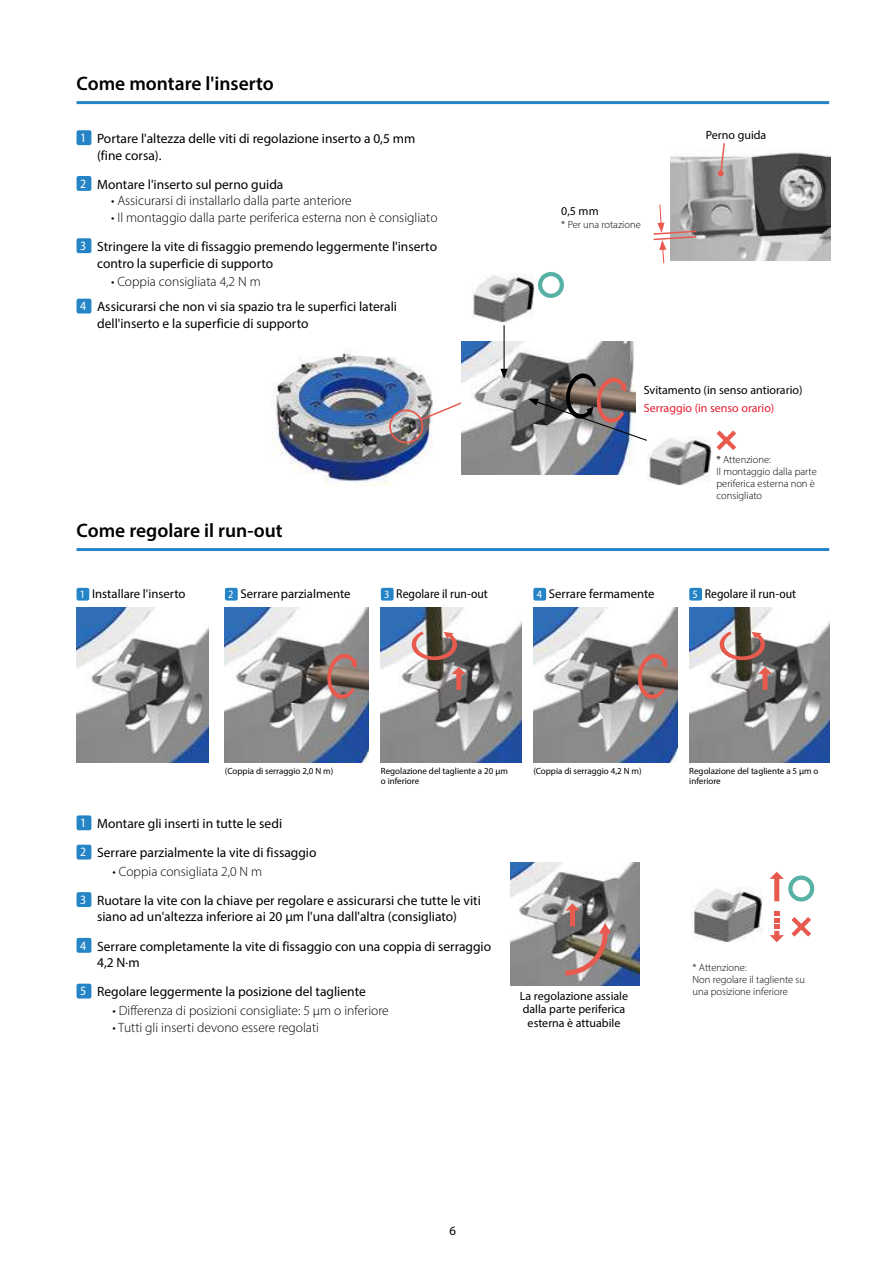
<style>
.page{position:relative;width:893px;height:1263px;background:#fff}
.page>*{position:absolute;margin:0;border:0;box-sizing:border-box;transform-origin:0 0}
.t1{font:600 19.5px "Myriad Pro";color:#000}
.t2{font:13.5px/29.2px "Myriad Pro";color:#000}
.t3{font:300 13.5px/29.2px "Myriad Pro";color:#000;text-align:right}
.t4{font:12.75px "Myriad Pro";color:#000}
.t5{font:semi-condensed 12.75px "Myriad Pro";color:#000}
.t6{font:12px/13.5px "Myriad Pro";color:#000;text-align:center}
.t7{font:12px "Myriad Pro";color:#e31e30}
.t8{font:300 10.5px/12px "Myriad Pro";color:#000}
.t9{font:9px/10.5px "Myriad Pro";color:#000}
.s1{font-stretch:semi-condensed;font-size:12.75px;color:#fff}
.s2{font-weight:400;font-stretch:semi-condensed;font-size:12.75px;color:#fff}
.s3{font-weight:400}
.s4{font-weight:300}
.s5{font-stretch:semi-condensed;font-size:11.25px;color:#fff}
.s6{font-size:11.25px;color:#fff}
</style>
<div class="page">
<img style="left:381px;top:607px;width:140px;height:155px">
<img style="left:689px;top:607px;width:141px;height:155px">
<img style="left:225px;top:607px;width:144px;height:155px">
<img style="left:533px;top:607px;width:144px;height:155px">
<img style="left:462px;top:341px;width:172px;height:134px">
<img style="left:671px;top:150px;width:159px;height:110px">
<hr style="left:77px;top:101px;width:752px;height:3px;background:#2484c6">
<hr style="left:77px;top:548px;width:752px;height:3px;background:#2484c6">
<img style="left:77px;top:607px;width:132px;height:155px">
<div style="left:77px;top:130px;width:14px;height:15px;background:#2484c6;border-radius:2px"></div>
<div style="left:77px;top:176px;width:14px;height:15px;background:#2484c6;border-radius:2px"></div>
<div style="left:77px;top:238px;width:14px;height:15px;background:#2484c6;border-radius:2px"></div>
<div style="left:77px;top:299px;width:14px;height:15px;background:#2484c6;border-radius:2px"></div>
<div style="left:77px;top:815px;width:14px;height:15px;background:#2484c6;border-radius:2px"></div>
<div style="left:77px;top:845px;width:14px;height:14px;background:#2484c6;border-radius:2px"></div>
<div style="left:77px;top:892px;width:14px;height:15px;background:#2484c6;border-radius:2px"></div>
<div style="left:77px;top:938px;width:14px;height:15px;background:#2484c6;border-radius:2px"></div>
<div style="left:77px;top:984px;width:14px;height:14px;background:#2484c6;border-radius:2px"></div>
<div style="left:77px;top:588px;width:12px;height:13px;background:#2484c6;border-radius:2px"></div>
<div style="left:225px;top:588px;width:13px;height:13px;background:#2484c6;border-radius:2px"></div>
<div style="left:381px;top:588px;width:13px;height:13px;background:#2484c6;border-radius:2px"></div>
<div style="left:533px;top:588px;width:13px;height:13px;background:#2484c6;border-radius:2px"></div>
<div style="left:689px;top:588px;width:13px;height:13px;background:#2484c6;border-radius:2px"></div>
<svg style="left:224px;top:747px;width:112px;height:16px;background:#7d838e"></svg>
<svg style="left:380px;top:747px;width:130px;height:16px;background:#767f8e"></svg>
<svg style="left:533px;top:747px;width:111px;height:16px;background:#7d838e"></svg>
<svg style="left:637px;top:653px;width:30px;height:49px"></svg>
<img style="left:271px;top:348px;width:162px;height:138px">
<img style="left:471px;top:273px;width:64px;height:49px">
<img style="left:648px;top:436px;width:64px;height:49px">
<img style="left:510px;top:862px;width:129px;height:124px">
<img style="left:691px;top:887px;width:72px;height:55px">
<svg style="left:452px;top:667px;width:14px;height:23px"></svg>
<svg style="left:408px;top:632px;width:49px;height:28px"></svg>
<hr style="left:504px;top:325px;width:1px;height:46px;background:#000">
<svg style="left:500px;top:369px;width:8px;height:10px"></svg>
<div style="left:389px;top:409px;width:34px;height:34px;border:2px solid #e85a4d;border-radius:50%"></div>
<svg style="left:419px;top:401px;width:44px;height:21px"></svg>
<svg style="left:528px;top:370px;width:119px;height:72px;background:#8a8384"></svg>
<svg style="left:717px;top:143px;width:9px;height:34px"></svg>
<svg style="left:653px;top:204px;width:45px;height:60px"></svg>
<svg style="left:758px;top:667px;width:14px;height:23px"></svg>
<svg style="left:770px;top:872px;width:14px;height:29px"></svg>
<svg style="left:327px;top:653px;width:30px;height:49px"></svg>
<svg style="left:716px;top:632px;width:49px;height:28px"></svg>
<div style="left:538px;top:272px;width:26px;height:26px;border:4px solid #57b1a5;border-radius:50%"></div>
<div style="left:788px;top:875px;width:26px;height:26px;border:4px solid #57b1a5;border-radius:50%"></div>
<svg style="left:716px;top:430px;width:20px;height:20px"></svg>
<svg style="left:770px;top:912px;width:41px;height:30px"></svg>
<svg style="left:565px;top:903px;width:46px;height:72px;background:#907a74"></svg>
<h1 class="t1" style="left:77px;top:71px;width:199px">Come montare l'inserto</h1>
<p class="t2" style="left:97px;top:130px;width:320px;line-height:16.5px;text-indent:-17px"><span class="s1">1</span> Portare l'altezza delle viti di regolazione inserto a 0,5 mm (fine corsa).</p>
<p class="t2" style="left:80px;top:169px;width:205px"><span class="s1">2</span> Montare l'inserto sul perno guida</p>
<p class="t3" style="left:111px;top:186px;width:242px">• Assicurarsi di installarlo dalla parte anteriore</p>
<p class="t3" style="left:80px;top:202px;width:359px">• Il montaggio dalla parte periferica esterna non è consigliato<br><span class="s2">3</span> <span class="s3">Stringere la vite di fissaggio premendo leggermente l'inserto</span></p>
<p class="t2" style="left:97px;top:248px;width:178px">contro la superficie di supporto</p>
<p class="t2" style="left:80px;top:269px;width:318px;line-height:25.2px;text-indent:31px"><span class="s4">• Coppia consigliata 4,2 N m<br></span><span class="s1">4</span> Assicurarsi che non vi sia spazio tra le superfici laterali</p>
<p class="t2" style="left:97px;top:309px;width:213px">dell'inserto e la superficie di supporto</p>
<h1 class="t1" style="left:77px;top:518px;width:208px">Come regolare il run-out</h1>
<p class="t6" style="left:561px;top:204px;width:39px">0,5 mm</p>
<p class="t8" style="left:561px;top:219px;width:81px">* Per una rotazione</p>
<p class="t6" style="left:706px;top:128px;width:62px">Perno guida</p>
<p class="t6" style="left:644px;top:383px;width:160px">Svitamento (in senso antiorario)</p>
<p class="t7" style="left:644px;top:401px;width:132px">Serraggio (in senso orario)</p>
<p class="t8" style="left:716px;top:453px;width:102px"><span class="s3">*</span> Attenzione:<br>Il montaggio dalla parte periferica esterna non è consigliato</p>
<p class="t4" style="left:80px;top:586px;width:107px"><span class="s5">1</span> Installare l'inserto</p>
<p class="t4" style="left:228px;top:586px;width:124px"><span class="s5">2</span> Serrare parzialmente</p>
<p class="t5" style="left:384px;top:586px;width:105px"><span class="s6">3</span> Regolare il run-out</p>
<p class="t4" style="left:537px;top:586px;width:120px"><span class="s5">4</span> Serrare fermamente</p>
<p class="t5" style="left:693px;top:586px;width:105px"><span class="s6">5</span> Regolare il run-out</p>
<p class="t9" style="left:225px;top:765px;width:110px">(Coppia di serraggio 2,0 N m)</p>
<p class="t9" style="left:381px;top:765px;width:129px">Regolazione del tagliente a 20 μm o inferiore</p>
<p class="t9" style="left:533px;top:765px;width:110px">(Coppia di serraggio 4,2 N m)</p>
<p class="t2" style="left:80px;top:809px;width:238px"><span class="s1">1</span> Montare gli inserti in tutte le sedi<br><span class="s1">2</span> Serrare parzialmente la vite di fissaggio</p>
<p class="t2" style="left:80px;top:856px;width:402px;text-indent:32px"><span class="s4">• Coppia consigliata 2,0 N m<br></span><span class="s1">3</span> Ruotare la vite con la chiave per regolare e assicurarsi che tutte le viti</p>
<p class="t2" style="left:80px;top:902px;width:412px;text-indent:17px">siano ad un'altezza inferiore ai 20 μm l'una dall'altra (consigliato)<br><span class="s1">4</span> Serrare completamente la vite di fissaggio con una coppia di serraggio</p>
<p class="t2" style="left:80px;top:948px;width:287px;text-indent:17px">4,2 N·m<br><span class="s1">5</span> Regolare leggermente la posizione del tagliente</p>
<p class="t3" style="left:113px;top:996px;width:278px">• Differenza di posizioni consigliate: 5 μm o inferiore</p>
<p class="t3" style="left:113px;top:1012px;width:208px">• Tutti gli inserti devono essere regolati</p>
<p class="t6" style="left:520px;top:989px;width:110px">La regolazione assiale dalla parte periferica esterna è attuabile</p>
<p class="t9" style="left:689px;top:765px;width:131px">Regolazione del tagliente a 5 μm o inferiore</p>
<p class="t8" style="left:692px;top:961px;width:114px">* Attenzione:<br>Non regolare il tagliente su una posizione inferiore</p>
<p class="t4" style="left:450px;top:1223px;width:8px">6</p>
</div>
